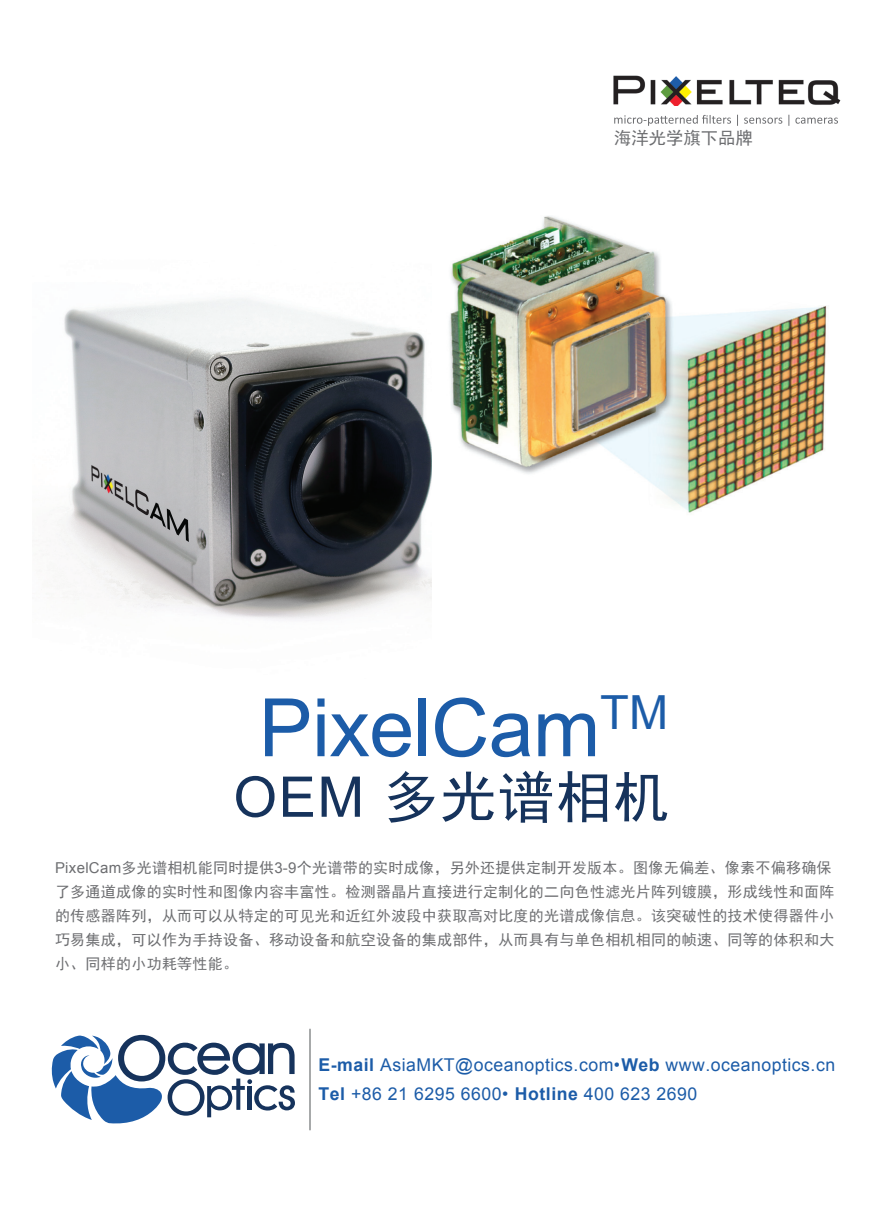
<style>
.page{position:relative;width:893px;height:1212px;background:#fff}
.page>*{position:absolute;margin:0;border:0;box-sizing:border-box;transform-origin:0 0}
.t1{font:80.7px "Arial";letter-spacing:-.005em;color:#1c5ca8}
.t2{font:56.1px "Sim Hei";letter-spacing:.025em;color:#16335c}
.t3{font:17.7px/28.5px "Arial";letter-spacing:.03em;color:#1c5ca8}
.t4{font:17.4px "Sim Hei";color:#6c6d70}
.t5{font:15px/24px "Sim Hei";letter-spacing:.02em;color:#6d6e71}
.s1{font-family:"Arial"}
.s2{font-weight:700}
</style>
<div class="page">
<img style="left:449px;top:216px;width:378px;height:297px">
<img style="left:47px;top:298px;width:385px;height:322px">
<img style="left:613px;top:75px;width:228px;height:31px">
<svg style="left:614px;top:115px;width:224px;height:11px"></svg>
<svg style="left:51px;top:1035px;width:244px;height:89px"></svg>
<hr style="left:309px;top:1029px;width:2px;height:101px;background:#8b8d8f">
<p class="t4" style="left:614px;top:129px;width:140px">海洋光学旗下品牌</p>
<h1 class="t1" style="left:259px;top:675px;width:411px">PixelCam<sup>TM</sup></h1>
<h2 class="t2" style="left:233px;top:768px;width:437px"><span class="s1">OEM</span> 多光谱相机</h2>
<p class="t5" style="left:55px;top:856px;width:781px"><span class="s1">PixelCam</span>多光谱相机能同时提供<span class="s1">3-9</span>个光谱带的实时成像，另外还提供定制开发版本。图像无偏差、像素不偏移确保了多通道成像的实时性和图像内容丰富性。检测器晶片直接进行定制化的二向色性滤光片阵列镀膜，形成线性和面阵的传感器阵列，从而可以从特定的可见光和近红外波段中获取高对比度的光谱成像信息。该突破性的技术使得器件小巧易集成，可以作为手持设备、移动设备和航空设备的集成部件，从而具有与单色相机相同的帧速、同等的体积和大小、同样的小功耗等性能。</p>
<p class="t3" style="left:319px;top:1051px;width:518px"><span class="s2">E-mail</span> AsiaMKT@oceanoptics.com•<span class="s2">Web</span> www.oceanoptics.cn<br><span class="s2">Tel</span> +86 21 6295 6600• <span class="s2">Hotline</span> 400 623 2690</p>
</div>
